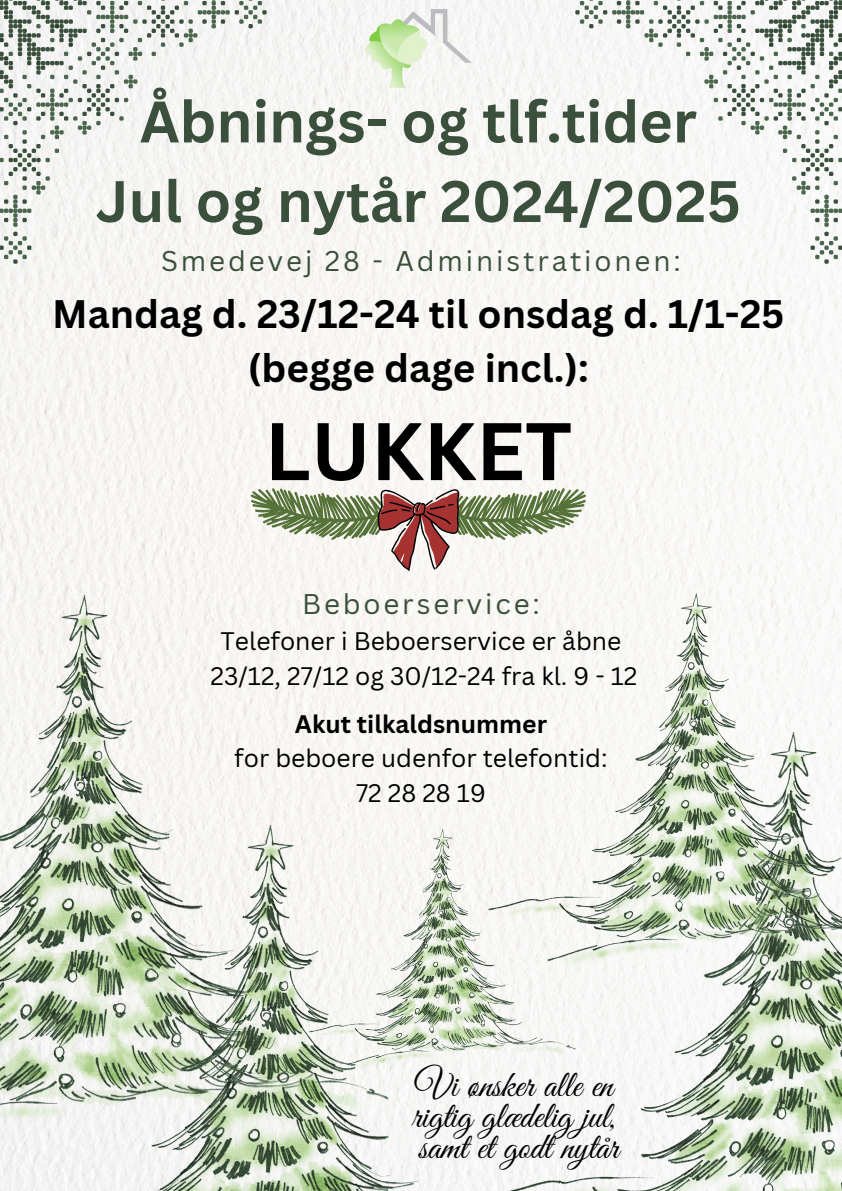
<style>
.page{position:relative;width:842px;height:1191px;background:#fff}
.page>*{position:absolute;margin:0;border:0;box-sizing:border-box;transform-origin:0 0}
.t1{font:700 79.7px "Canva Sans";color:#000}
.t2{font:700 57.2px/79.5px "Canva Sans";color:#3a503c;text-align:center}
.t3{font:700 38.7px/54px "Canva Sans";color:#000;text-align:center}
.t4{font:37.2px/30.9px "Great Vibes";color:#000}
.t5{font:27.7px "Canva Sans";letter-spacing:.105em;color:#3a503c}
.t6{font:24.7px "Canva Sans";color:#000}
.t7{font:700 24.7px "Canva Sans";color:#000}
</style>
<div class="page">
<div style="left:0;top:0;width:842px;height:825px;background:#f8f7f4"></div>
<img style="left:0;top:595px;width:389px;height:230px">
<img style="left:575px;top:968px;width:267px;height:222px">
<img style="left:0;top:825px;width:575px;height:365px">
<img style="left:489px;top:593px;width:353px;height:375px">
<svg style="left:0;top:0;width:266px;height:263px;fill:#f5f4f2"></svg>
<svg style="left:576px;top:0;width:266px;height:263px;fill:#f8f7f6"></svg>
<svg style="left:250px;top:487px;width:337px;height:84px"></svg>
<img style="left:309px;top:829px;width:267px;height:240px">
<img style="left:365px;top:10px;width:106px;height:78px">
<p class="t2" style="left:96px;top:80px;width:647px">Åbnings- og tlf.tider<br>Jul og nytår 2024/2025</p>
<p class="t5" style="left:161px;top:241px;width:521px">Smedevej 28 - Administrationen:</p>
<h1 class="t3" style="left:52px;top:286px;width:734px">Mandag d. 23/12-24 til onsdag d. 1/1-25 (begge dage incl.):</h1>
<h1 class="t1" style="left:265px;top:395px;width:309px">LUKKET</h1>
<p class="t5" style="left:302px;top:584px;width:239px">Beboerservice:</p>
<h4 class="t6" style="left:221px;top:624px;width:402px">Telefoner i Beboerservice er åbne</h4>
<h2 class="t6" style="left:210px;top:658px;width:428px">23/12, 27/12 og 30/12-24 fra kl. 9 - 12</h2>
<h4 class="t7" style="left:295px;top:706px;width:254px">Akut tilkaldsnummer</h4>
<p class="t6" style="left:234px;top:741px;width:375px">for beboere udenfor telefontid:</p>
<p class="t6" style="left:356px;top:775px;width:131px">72 28 28 19</p>
<p class="t4" style="left:413px;top:1072px;width:208px">Vi ønsker alle en rigtig glædelig jul, samt et godt nytår</p>
</div>
